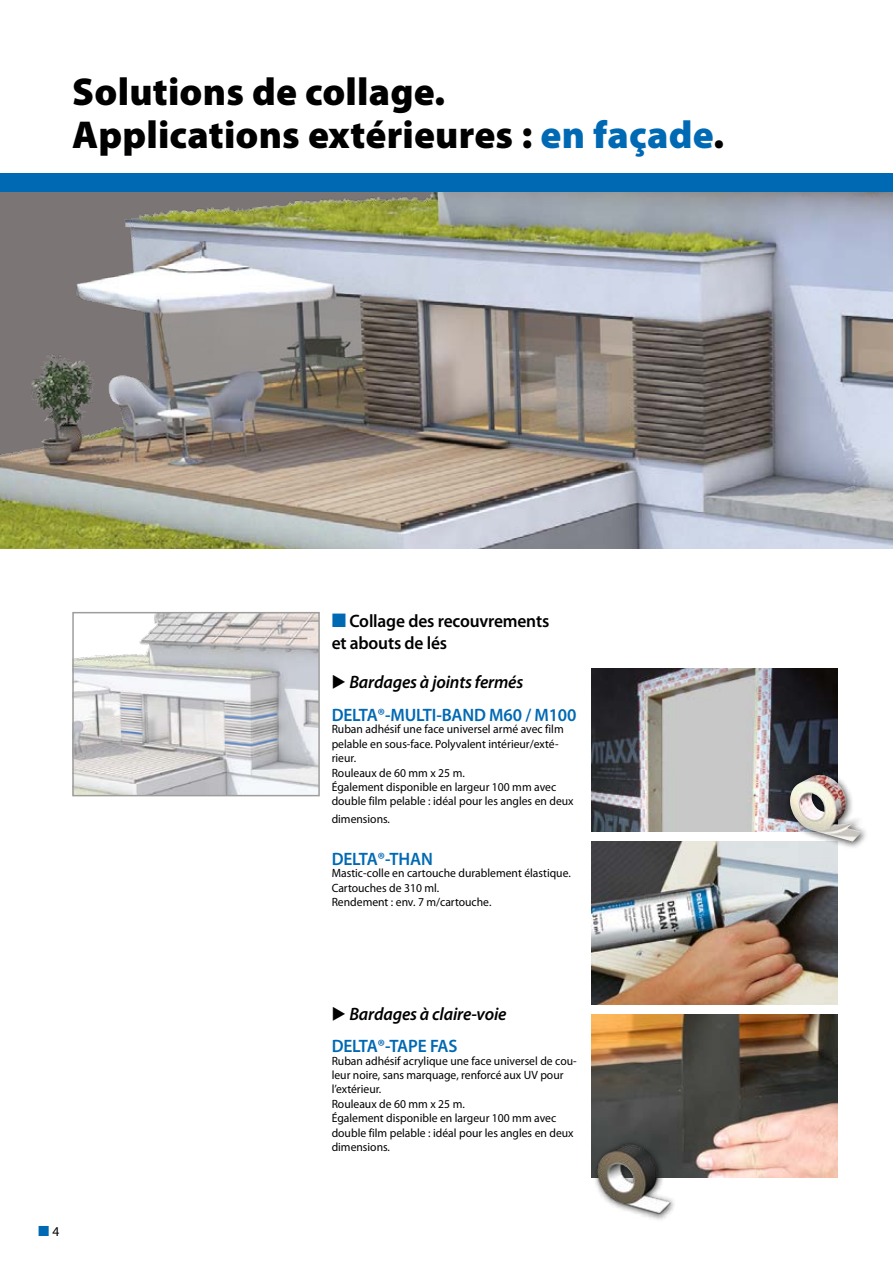
<style>
.page{position:relative;width:893px;height:1263px;background:#fff}
.page>*{position:absolute;margin:0;border:0;box-sizing:border-box;transform-origin:0 0}
.t1{font:900 39px/43.5px "Myriad Pro Doerken";letter-spacing:.005em;color:#000}
.t2{font:600 18px/32.4px "Myriad Pro Doerken";letter-spacing:-.01em;color:#0069b4}
.t3{font:600 18px/21.6px "Myriad Pro Doerken";letter-spacing:-.01em;color:#000}
.t4{font:italic 600 18px/32.4px "Myriad Pro Doerken";letter-spacing:-.01em;color:#000}
.t5{font:13.5px "Myriad Pro Doerken";color:#0069b4}
.t6{font:12px/14.4px "Myriad Pro Doerken";color:#000}
.s1{color:#0069b4}
.s2{color:#000}
.s3{font-weight:400;color:#0069b4}
.s4{font-weight:700;color:#000}
.s5{font-style:italic;color:#000}
.s6{font-weight:700;font-style:normal}
.s7{font-style:normal;color:#0069b4}
</style>
<div class="page">
<img style="left:0;top:192px;width:893px;height:357px">
<img style="left:591px;top:668px;width:247px;height:163px">
<img style="left:591px;top:841px;width:247px;height:163px">
<img style="left:591px;top:1015px;width:246px;height:163px">
<img style="left:75px;top:615px;width:242px;height:178px">
<div style="left:72px;top:612px;width:248px;height:184px;border:2px solid #9d9d9c"></div>
<div style="left:0;top:174px;width:893px;height:18px;background:#0069b4"></div>
<div style="left:592px;top:1139px;width:85px;height:82px;background:#000;opacity:.75"></div>
<img style="left:591px;top:1133px;width:88px;height:82px">
<div style="left:785px;top:770px;width:84px;height:79px;background:#000;opacity:.75"></div>
<img style="left:790px;top:775px;width:72px;height:66px">
<h1 class="t1" style="left:72px;top:68px;width:653px">Solutions de collage.<br>Applications extérieures : <span class="s1">en façade</span>.</h1>
<p class="t5" style="left:38px;top:1223px;width:23px">■ <span class="s2">4</span></p>
<h2 class="t3" style="left:332px;top:610px;width:219px"><span class="s3">■</span> Collage des recouvrements et abouts de lés</h2>
<h2 class="t2" style="left:332px;top:666px;width:246px"><span class="s4">▶</span> <span class="s5">Bardages à joints fermés<br></span>DELTA®-MULTI-BAND M60 / M100</h2>
<p class="t6" style="left:332px;top:722px;width:243px">Ruban adhésif une face universel armé avec film pelable en sous-face. Polyvalent intérieur/exté&shy;rieur.<br>Rouleaux de 60 mm x 25 m.<br>Également disponible en largeur 100 mm avec double film pelable : idéal pour les angles en deux</p>
<p class="t6" style="left:332px;top:812px;width:60px">dimensions.</p>
<h2 class="t2" style="left:332px;top:842px;width:103px">DELTA®-THAN</h2>
<p class="t6" style="left:332px;top:866px;width:241px">Mastic-colle en cartouche durablement élastique.<br>Cartouches de 310 ml.<br>Rendement : env. 7 m/cartouche.</p>
<h2 class="t4" style="left:332px;top:997px;width:176px"><span class="s6">▶</span> Bardages à claire-voie<br><span class="s7">DELTA®-TAPE FAS</span></h2>
<p class="t6" style="left:332px;top:1053px;width:247px">Ruban adhésif acrylique une face universel de cou&shy;leur noire, sans marquage, renforcé aux UV pour l’extérieur.<br>Rouleaux de 60 mm x 25 m.<br>Également disponible en largeur 100 mm avec double film pelable : idéal pour les angles en deux dimensions.</p>
</div>
